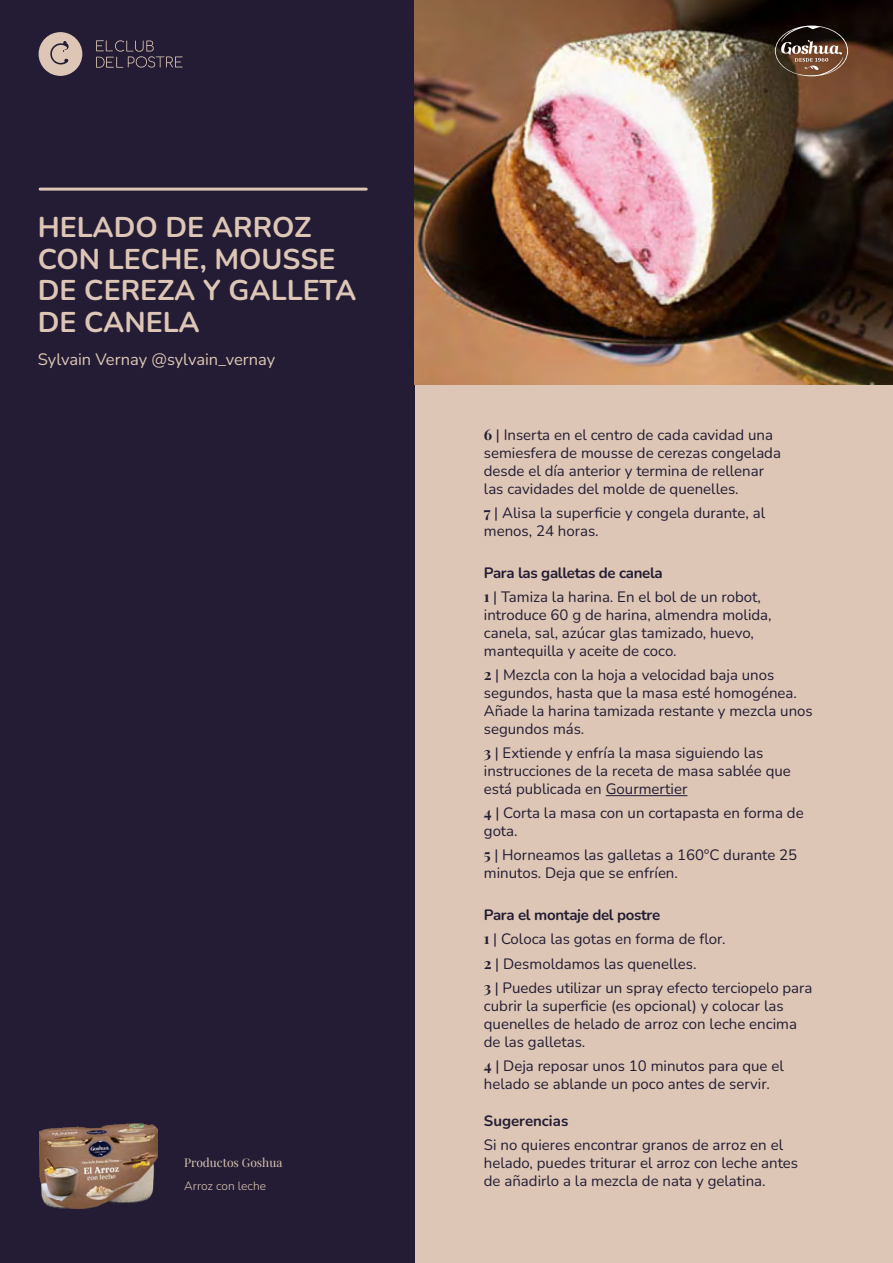
<style>
.page{position:relative;width:893px;height:1263px;background:#fff}
.page>*{position:absolute;margin:0;border:0;box-sizing:border-box;transform-origin:0 0}
.t1{font:700 28.5px/31.5px "Nunito";color:#ddc6b5}
.t2{font:16.5px "Nunito";color:#ddc6b5}
.t3{font:15px/18px "Nunito";color:#231c34}
.t4{font:700 15px "Nunito";color:#231c34}
.t5{font:12px "Playfair Display";color:#ddc6b5}
.t6{font:300 12px "Nunito";color:#ddc6b5}
.s1{font-family:"Playfair Display";font-weight:700}
.s2{font-weight:700}
</style>
<div class="page">
<div style="left:407px;top:0;width:486px;height:1263px;background:#ddc6b5"></div>
<div style="left:0;top:0;width:415px;height:1263px;background:#231c34"></div>
<svg style="left:39px;top:32px;width:43px;height:44px"></svg>
<svg style="left:96px;top:40px;width:87px;height:28px"></svg>
<hr style="left:40px;top:188px;width:326px;height:3px;background:#ddc6b6">
<hr style="left:606px;top:795px;width:81px;height:1px;background:#231c34">
<img style="left:415px;top:0;width:478px;height:384px">
<svg style="left:775px;top:26px;width:73px;height:50px;background:#604a3c"></svg>
<img style="left:40px;top:1124px;width:117px;height:85px">
<h1 class="t1" style="left:38px;top:211px;width:320px">HELADO DE ARROZ<br>CON LECHE, MOUSSE<br>DE CEREZA Y GALLETA<br>DE CANELA</h1>
<p class="t2" style="left:38px;top:348px;width:239px">Sylvain Vernay @sylvain_vernay</p>
<p class="t5" style="left:184px;top:1153px;width:100px">Productos Goshua</p>
<p class="t6" style="left:184px;top:1177px;width:83px">Arroz con leche</p>
<p class="t3" style="left:484px;top:426px;width:299px"><span class="s1">6</span> | Inserta en el centro de cada cavidad una semiesfera de mousse de cerezas congelada desde el día anterior y termina de rellenar las cavidades del molde de quenelles.</p>
<p class="t3" style="left:484px;top:504px;width:283px"><span class="s1">7</span> | Alisa la superficie y congela durante, al menos, 24 horas.</p>
<p class="t3" style="left:484px;top:561px;width:279px;line-height:24px"><span class="s2">Para las galletas de canela<br></span><span class="s1">1</span> | Tamiza la harina. En el bol de un robot,</p>
<p class="t3" style="left:484px;top:606px;width:289px">introduce 60 g de harina, almendra molida, canela, sal, azúcar glas tamizado, huevo, mantequilla y aceite de coco.</p>
<p class="t3" style="left:484px;top:666px;width:330px"><span class="s1">2</span> | Mezcla con la hoja a velocidad baja unos segundos, hasta que la masa esté homogénea.<br>Añade la harina tamizada restante y mezcla unos segundos más.</p>
<p class="t3" style="left:484px;top:744px;width:308px"><span class="s1">3</span> | Extiende y enfría la masa siguiendo las instrucciones de la receta de masa sablée que está publicada en Gourmertier</p>
<p class="t3" style="left:484px;top:804px;width:321px"><span class="s1">4</span> | Corta la masa con un cortapasta en forma de gota.</p>
<p class="t3" style="left:484px;top:846px;width:315px"><span class="s1">5</span> | Horneamos las galletas a 160ºC durante 25 minutos. Deja que se enfríen.</p>
<p class="t3" style="left:484px;top:903px;width:330px;line-height:24px"><span class="s2">Para el montaje del postre<br></span><span class="s1">1</span> | Coloca las gotas en forma de flor.<br><span class="s1">2</span> | Desmoldamos las quenelles.<br><span class="s1">3</span> | Puedes utilizar un spray efecto terciopelo para</p>
<p class="t3" style="left:484px;top:996px;width:315px">cubrir la superficie (es opcional) y colocar las quenelles de helado de arroz con leche encima de las galletas.</p>
<p class="t3" style="left:484px;top:1056px;width:301px"><span class="s1">4</span> | Deja reposar unos 10 minutos para que el helado se ablande un poco antes de servir.</p>
<p class="t4" style="left:484px;top:1110px;width:86px">Sugerencias</p>
<p class="t3" style="left:484px;top:1135px;width:316px">Si no quieres encontrar granos de arroz en el helado, puedes triturar el arroz con leche antes de añadirlo a la mezcla de nata y gelatina.</p>
</div>
